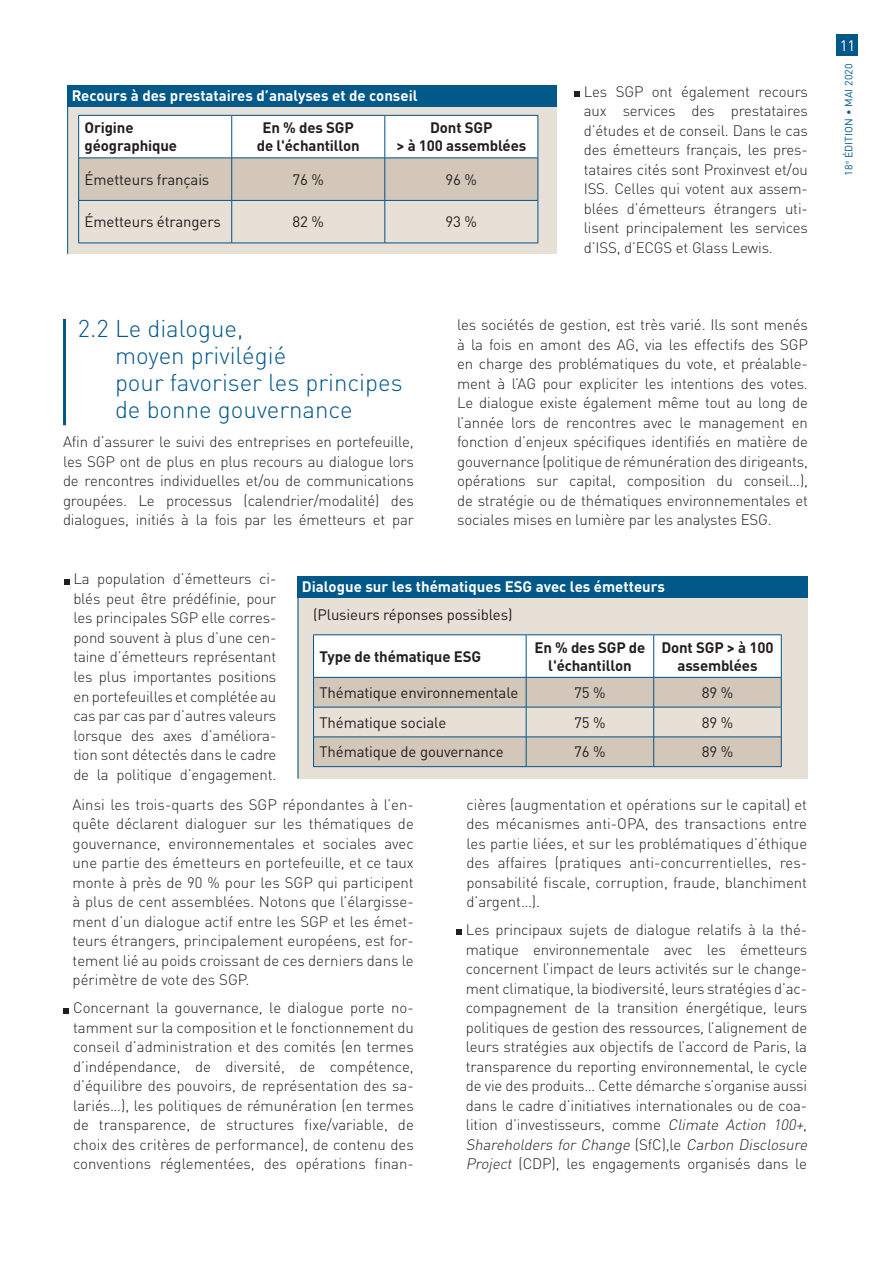
<style>
.page{position:relative;width:893px;height:1263px;background:#fff}
.page>*{position:absolute;margin:0;border:0;box-sizing:border-box;transform-origin:0 0}
.t1{font:300 24px/27px "DINOT";color:#015989}
.t2{font:300 15px/19.5px "DINOT";letter-spacing:-.01em;color:#231f20;text-align:justify}
.t3{font:15px "DINOT";letter-spacing:-.01em;color:#231f20}
.t4{font:700 15px/18px "DINOT";letter-spacing:-.01em;color:#231f20;text-align:center}
.t5{font:700 15px "DINOT";color:#fff}
.t6{font:15px "DIN";color:#fff}
.t7{font:10.5px "DIN";letter-spacing:.01em;color:#015989}
.s1{font-style:italic}
</style>
<div class="page">
<div style="left:298px;top:597px;width:510px;height:181px;background:#e7e0d7"></div>
<div style="left:298px;top:577px;width:510px;height:21px;background:#015989"></div>
<hr style="left:313px;top:634px;width:213px;height:1px;background:#005288">
<hr style="left:526px;top:634px;width:128px;height:1px;background:#005288">
<hr style="left:654px;top:634px;width:128px;height:1px;background:#005288">
<svg style="left:313px;top:635px;width:469px;height:131px"></svg>
<hr style="left:313px;top:766px;width:213px;height:1px;background:#005288">
<hr style="left:526px;top:766px;width:128px;height:1px;background:#005288">
<hr style="left:654px;top:766px;width:128px;height:1px;background:#005288">
<div style="left:837px;top:34px;width:21px;height:21px;background:#015989"></div>
<hr style="left:63px;top:319px;width:3px;height:106px;background:#015989">
<svg style="left:63px;top:1008px;width:6px;height:5px"></svg>
<svg style="left:456px;top:929px;width:6px;height:6px"></svg>
<div style="left:68px;top:104px;width:489px;height:150px;background:#e7e0d7"></div>
<div style="left:68px;top:85px;width:489px;height:21px;background:#015989"></div>
<svg style="left:79px;top:116px;width:458px;height:84px;background:#e6e1db"></svg>
<hr style="left:78px;top:115px;width:154px;height:1px;background:#005288">
<hr style="left:78px;top:116px;width:1px;height:42px;background:#005288">
<hr style="left:232px;top:115px;width:153px;height:1px;background:#005288">
<hr style="left:385px;top:115px;width:153px;height:1px;background:#005288">
<hr style="left:537px;top:116px;width:1px;height:42px;background:#005288">
<hr style="left:78px;top:158px;width:1px;height:42px;background:#005288">
<hr style="left:537px;top:158px;width:1px;height:42px;background:#005288">
<hr style="left:78px;top:200px;width:1px;height:43px;background:#005288">
<hr style="left:537px;top:200px;width:1px;height:43px;background:#005288">
<hr style="left:231px;top:116px;width:1px;height:42px;background:#005288">
<hr style="left:385px;top:116px;width:1px;height:42px;background:#005288">
<hr style="left:79px;top:158px;width:153px;height:1px;background:#005288">
<hr style="left:232px;top:158px;width:153px;height:1px;background:#005288">
<hr style="left:231px;top:158px;width:1px;height:42px;background:#005288">
<hr style="left:385px;top:158px;width:152px;height:1px;background:#005288">
<hr style="left:385px;top:158px;width:1px;height:42px;background:#005288">
<hr style="left:79px;top:200px;width:153px;height:1px;background:#005288">
<hr style="left:232px;top:200px;width:153px;height:1px;background:#005288">
<hr style="left:231px;top:201px;width:1px;height:42px;background:#005288">
<hr style="left:385px;top:200px;width:152px;height:1px;background:#005288">
<hr style="left:385px;top:201px;width:1px;height:42px;background:#005288">
<hr style="left:78px;top:243px;width:154px;height:1px;background:#005288">
<hr style="left:232px;top:243px;width:153px;height:1px;background:#005288">
<hr style="left:385px;top:243px;width:153px;height:1px;background:#005288">
<hr style="left:298px;top:577px;width:1px;height:201px;background:#015989">
<hr style="left:67px;top:85px;width:1px;height:169px;background:#015989">
<svg style="left:64px;top:579px;width:6px;height:5px"></svg>
<svg style="left:574px;top:91px;width:6px;height:5px"></svg>
<p class="t5" style="left:72px;top:86px;width:347px">Recours à des prestataires d’analyses et de conseil</p>
<p class="t4" style="left:85px;top:118px;width:94px;text-align:left">Origine géographique</p>
<p class="t4" style="left:257px;top:118px;width:104px">En % des SGP de l'échantillon</p>
<p class="t4" style="left:396px;top:118px;width:131px">Dont SGP<br>&gt; à 100 assemblées</p>
<p class="t3" style="left:85px;top:170px;width:126px">Émetteurs français</p>
<p class="t3" style="left:293px;top:170px;width:33px">76 %</p>
<p class="t3" style="left:446px;top:170px;width:33px">96 %</p>
<p class="t3" style="left:85px;top:213px;width:138px">Émetteurs étrangers</p>
<p class="t3" style="left:293px;top:213px;width:33px">82 %</p>
<p class="t3" style="left:446px;top:213px;width:33px">93 %</p>
<p class="t2" style="left:584px;top:81px;width:226px">Les SGP ont également recours aux services des prestataires d’études et de conseil. Dans le cas des émetteurs français, les pres&shy;tataires cités sont Proxinvest et/ou ISS. Celles qui votent aux assem&shy;blées d’émetteurs étrangers uti&shy;lisent principalement les services d’ISS, d’ECGS et Glass Lewis.</p>
<h1 class="t1" style="left:115px;top:315px;width:289px;text-indent:-37px">2.2 Le dialogue,<br>moyen privilégié<br>pour favoriser les principes de bonne gouvernance</h1>
<p class="t2" style="left:63px;top:432px;width:352px">Afin d’assurer le suivi des entreprises en portefeuille, les SGP ont de plus en plus recours au dialogue lors de rencontres individuelles et/ou de communications groupées. Le processus (calendrier/modalité) des dialogues, initiés à la fois par les émetteurs et par</p>
<p class="t2" style="left:457px;top:315px;width:352px">les sociétés de gestion, est très varié. Ils sont menés à la fois en amont des AG, via les effectifs des SGP en charge des problématiques du vote, et préalable&shy;ment à l’AG pour expliciter les intentions des votes.<br>Le dialogue existe également même tout au long de l’année lors de rencontres avec le management en fonction d’enjeux spécifiques identifiés en matière de gouvernance (politique de rémunération des dirigeants, opérations sur capital, composition du conseil…), de stratégie ou de thématiques environnementales et sociales mises en lumière par les analystes ESG.</p>
<p class="t2" style="left:73px;top:569px;width:205px">La population d’émetteurs ci&shy;blés peut être prédéfinie, pour les principales SGP elle corres&shy;pond souvent à plus d’une cen&shy;taine d’émetteurs représentant les plus importantes positions en portefeuilles et complétée au cas par cas par d’autres valeurs lorsque des axes d’améliora&shy;tion sont détectés dans le cadre de la politique d’engagement.</p>
<p class="t5" style="left:302px;top:577px;width:365px">Dialogue sur les thématiques ESG avec les émetteurs</p>
<p class="t3" style="left:313px;top:605px;width:201px">(Plusieurs réponses possibles)</p>
<p class="t4" style="left:320px;top:647px;width:163px">Type de thématique ESG</p>
<p class="t4" style="left:534px;top:638px;width:113px">En % des SGP de l'échantillon</p>
<p class="t4" style="left:661px;top:638px;width:114px">Dont SGP &gt; à 100 assemblées</p>
<p class="t3" style="left:320px;top:683px;width:200px">Thématique environnementale</p>
<p class="t3" style="left:574px;top:683px;width:33px">75 %</p>
<p class="t3" style="left:702px;top:683px;width:33px">89 %</p>
<p class="t3" style="left:320px;top:713px;width:128px">Thématique sociale</p>
<p class="t3" style="left:574px;top:713px;width:33px">75 %</p>
<p class="t3" style="left:702px;top:713px;width:33px">89 %</p>
<p class="t3" style="left:320px;top:743px;width:186px">Thématique de gouvernance</p>
<p class="t3" style="left:574px;top:743px;width:33px">76 %</p>
<p class="t3" style="left:702px;top:743px;width:33px">89 %</p>
<p class="t2" style="left:73px;top:794px;width:343px">Ainsi les trois-quarts des SGP répondantes à l’en&shy;quête déclarent dialoguer sur les thématiques de gouvernance, environnementales et sociales avec une partie des émetteurs en portefeuille, et ce taux monte à près de 90 % pour les SGP qui participent à plus de cent assemblées. Notons que l’élargisse&shy;ment d’un dialogue actif entre les SGP et les émet&shy;teurs étrangers, principalement européens, est for&shy;tement lié au poids croissant de ces derniers dans le périmètre de vote des SGP.</p>
<p class="t2" style="left:73px;top:998px;width:342px">Concernant la gouvernance, le dialogue porte no&shy;tamment sur la composition et le fonctionnement du conseil d’administration et des comités (en termes d’indépendance, de diversité, de compétence, d’équilibre des pouvoirs, de représentation des sa&shy;lariés…), les politiques de rémunération (en termes de transparence, de structures fixe/variable, de choix des critères de performance), de contenu des conventions réglementées, des opérations finan-</p>
<p class="t2" style="left:466px;top:794px;width:342px">cières (augmentation et opérations sur le capital) et des mécanismes anti-OPA, des transactions entre les partie liées, et sur les problématiques d’éthique des affaires (pratiques anti-concurrentielles, res&shy;ponsabilité fiscale, corruption, fraude, blanchiment d’argent…).</p>
<p class="t2" style="left:466px;top:920px;width:346px;text-align:left">Les principaux sujets de dialogue relatifs à la thé&shy;matique environnementale avec les émetteurs concernent l’impact de leurs activités sur le change&shy;ment climatique, la biodiversité, leurs stratégies d’ac&shy;compagnement de la transition énergétique, leurs politiques de gestion des ressources, l’alignement de leurs stratégies aux objectifs de l’accord de Paris, la transparence du reporting environnemental, le cycle de vie des produits… Cette démarche s’organise aussi dans le cadre d’initiatives internationales ou de coa&shy;lition d’investisseurs, comme <span class="s1">Climate Action 100+</span>, <span class="s1">Shareholders for Change</span> ( S f C ) , l e <span class="s1">Carbon Disclosure Project</span> (CDP), les engagements organisés dans le</p>
<p class="t6" style="left:840px;top:36px;width:17px">11</p>
<p class="t7" style="left:842px;top:176px;width:113px;rotate:-90deg">18<sup>e</sup> ÉDITION • MAI 2020</p>
</div>
